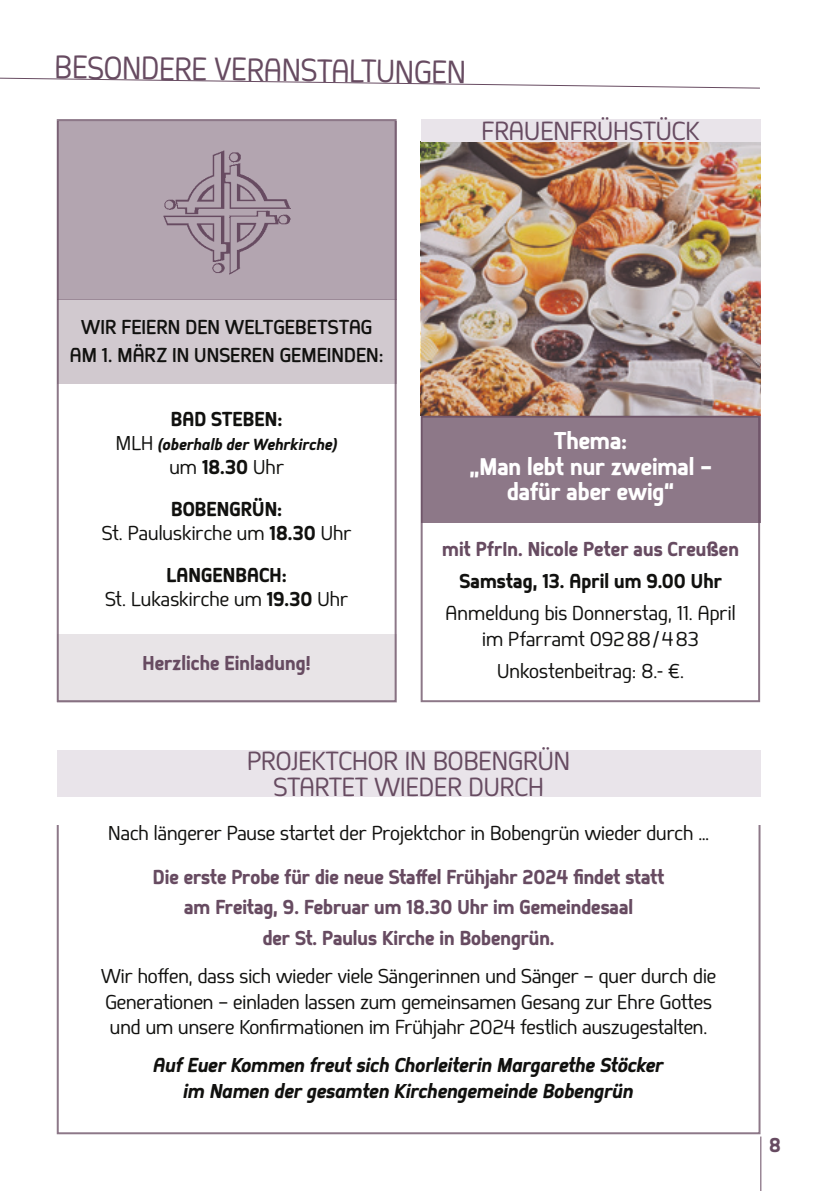
<style>
.page{position:relative;width:840px;height:1191px;background:#fff}
.page>*{position:absolute;margin:0;border:0;box-sizing:border-box;transform-origin:0 0}
.t1{font:32px "Springsteel";color:#674b61;scale:.95 1}
.Grundtext_fett{font:26px "Springsteel";color:#674b61}
.Grundtext__10_pt{font:800 24px "Springsteel";color:#fff}
.Grundtext__10_pt-2{font:20px/25.6px "Springsteel";color:#11110f}
.Grundtext__10_pt-3{font:800 20px "Springsteel";color:#674b61}
.t2{font:italic 800 20px "Springsteel";color:#11110f}
.Grundtext_fett-2{font:20px "Springsteel";letter-spacing:.005em;color:#11110f}
.Grundtext_fett-3{font:700 20px "Springsteel";letter-spacing:.005em;color:#11110f}
.Grundtext_fett-4{font:800 20px "Springsteel";letter-spacing:.005em;color:#11110f}
.Grundtext__10_pt-4{font:800 20px "Springsteel";letter-spacing:.005em;color:#11110f}
.Grundtext_fett-5{font:800 20px "Springsteel";letter-spacing:.005em;color:#674b61}
.Grundtext_fett-6{font:italic 800 16px "Springsteel";letter-spacing:.015em;color:#11110f}
.s1{font-weight:400;font-style:normal;font-size:20px}
.s2{font-weight:800}
</style>
<div class="page">
<div style="left:57px;top:121px;width:339px;height:178px;background:#b3a5b0"></div>
<div style="left:57px;top:299px;width:339px;height:84px;background:#d1c9cf"></div>
<div style="left:57px;top:634px;width:339px;height:68px;background:#e8e4e7"></div>
<div style="left:57px;top:119px;width:339px;height:583px;border:2px solid #674b61"></div>
<img style="left:163px;top:150px;width:127px;height:124px">
<div style="left:420px;top:119px;width:340px;height:23px;background:#e9e4ea"></div>
<div style="left:420px;top:416px;width:340px;height:106px;background:#8d7888"></div>
<div style="left:420px;top:416px;width:339px;height:286px;border:2px solid #674b61"></div>
<hr style="left:760px;top:1136px;width:1px;height:55px;background:#674b61">
<svg style="left:0;top:77px;width:760px;height:12px"></svg>
<img style="left:420px;top:142px;width:340px;height:274px">
<div style="left:57px;top:750px;width:703px;height:46px;background:#e9e4ea"></div>
<p class="t1" style="left:55px;top:47px;width:434px;rotate:1deg">BESONDERE VERANSTALTUNGEN</p>
<p class="Grundtext_fett" style="left:481px;top:116px;width:219px">FRAUENFRÜHSTÜCK</p>
<p class="Grundtext_fett-3" style="left:81px;top:315px;width:292px">WIR FEIERN DEN WELTGEBETSTAG</p>
<p class="Grundtext_fett-3" style="left:70px;top:343px;width:315px">AM 1. MÄRZ IN UNSEREN GEMEINDEN:</p>
<p class="Grundtext_fett-4" style="left:171px;top:406px;width:113px">BAD STEBEN:</p>
<p class="Grundtext_fett-6" style="left:116px;top:434px;width:223px"><span class="s1">MLH</span> (oberhalb der Wehrkirche)</p>
<p class="Grundtext_fett-2" style="left:169px;top:455px;width:116px">um <span class="s2">18.30</span> Uhr</p>
<p class="Grundtext_fett-4" style="left:171px;top:496px;width:113px">BOBENGRÜN:</p>
<p class="Grundtext_fett-2" style="left:102px;top:521px;width:251px">St. Pauluskirche um <span class="s2">18.30</span> Uhr</p>
<p class="Grundtext_fett-4" style="left:166px;top:562px;width:122px">LANGENBACH:</p>
<p class="Grundtext_fett-2" style="left:105px;top:587px;width:244px">St. Lukaskirche um <span class="s2">19.30</span> Uhr</p>
<p class="Grundtext_fett-5" style="left:142px;top:650px;width:170px">Herzliche Einladung!</p>
<p class="Grundtext__10_pt" style="left:553px;top:426px;width:75px">Thema:</p>
<p class="Grundtext__10_pt" style="left:469px;top:451px;width:244px">„Man lebt nur zweimal –</p>
<p class="Grundtext__10_pt" style="left:507px;top:477px;width:168px">dafür aber ewig“</p>
<p class="Grundtext__10_pt-3" style="left:442px;top:537px;width:298px">mit PfrIn. Nicole Peter aus Creußen</p>
<p class="Grundtext__10_pt-4" style="left:459px;top:568px;width:264px">Samstag, 13. April um 9.00 Uhr</p>
<p class="Grundtext__10_pt-2" style="left:445px;top:600px;width:291px">Anmeldung bis Donnerstag, 11. April</p>
<p class="Grundtext__10_pt-2" style="left:482px;top:626px;width:218px">im Pfarramt 09288/483</p>
<p class="Grundtext__10_pt-2" style="left:497px;top:658px;width:188px">Unkostenbeitrag: 8.- €.</p>
<p class="Grundtext_fett" style="left:247px;top:745px;width:324px">PROJEKTCHOR IN BOBENGRÜN</p>
<p class="Grundtext_fett" style="left:273px;top:771px;width:272px">STARTET WIEDER DURCH</p>
<p class="Grundtext__10_pt-2" style="left:108px;top:820px;width:602px">Nach längerer Pause startet der Projektchor in Bobengrün wieder durch …</p>
<p class="Grundtext__10_pt-3" style="left:153px;top:864px;width:512px">Die erste Probe für die neue Staffel Frühjahr 2024 findet statt</p>
<p class="Grundtext__10_pt-3" style="left:184px;top:894px;width:450px">am Freitag, 9. Februar um 18.30 Uhr im Gemeindesaal</p>
<p class="Grundtext__10_pt-3" style="left:262px;top:925px;width:293px">der St. Paulus Kirche in Bobengrün.</p>
<p class="Grundtext__10_pt-2" style="left:101px;top:963px;width:616px">Wir hoffen, dass sich wieder viele Sängerinnen und Sänger – quer durch die<br>Generationen – einladen lassen zum gemeinsamen Gesang zur Ehre Gottes und um unsere Konfirmationen im Frühjahr 2024 festlich auszugestalten.</p>
<p class="t2" style="left:153px;top:1052px;width:511px">Auf Euer Kommen freut sich Chorleiterin Margarethe Stöcker</p>
<p class="t2" style="left:183px;top:1078px;width:451px">im Namen der gesamten Kirchengemeinde Bobengrün</p>
<p class="Grundtext__10_pt-3" style="left:768px;top:1132px;width:13px">8</p>
</div>
